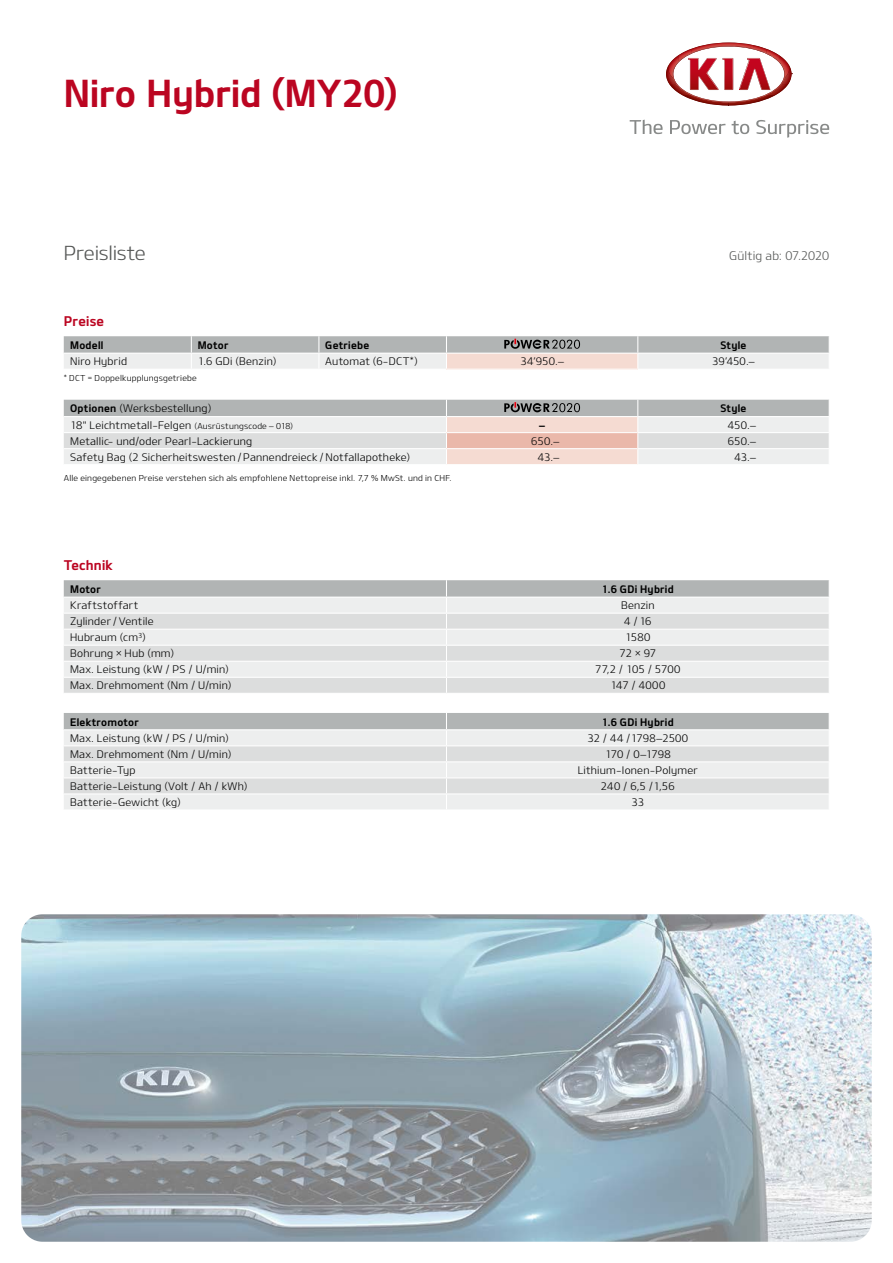
<style>
.page{position:relative;width:893px;height:1263px;background:#fff}
.page>*{position:absolute;margin:0;border:0;box-sizing:border-box;transform-origin:0 0}
.t1{font:37.5px "Design KOTFB";color:#bb0521}
.t2{font:19.5px "Design KOTFL";letter-spacing:-.01em;color:#555756}
.t3{font:13.5px "Design KOTFB";letter-spacing:.015em;color:#bb0521}
.t4{font:12px "Design KOTFL";letter-spacing:.015em;color:#555756}
.t5{font:10.5px "Design KOTFL";letter-spacing:.02em;color:#000}
.t6{font:10.5px "Design KOTFB";letter-spacing:.025em;color:#000}
.t7{font:8.25px "Design KOTFL";letter-spacing:.025em;color:#000}
.s1{font-family:"Design KOTFB"}
.s2{font-size:8.25px}
</style>
<div class="page">
<svg style="left:27px;top:914px;width:845px;height:328px;background:#a3b4be"></svg>
<svg style="left:666px;top:43px;width:126px;height:63px"></svg>
<svg style="left:630px;top:120px;width:33px;height:14px"></svg>
<svg style="left:670px;top:120px;width:55px;height:14px"></svg>
<svg style="left:732px;top:121px;width:17px;height:13px"></svg>
<svg style="left:756px;top:120px;width:73px;height:18px"></svg>
<svg style="left:64px;top:336px;width:765px;height:33px;background:#cfcecc"></svg>
<svg style="left:64px;top:400px;width:765px;height:64px;background:#dbd6d5"></svg>
<svg style="left:64px;top:580px;width:765px;height:113px;background:#dedfdf"></svg>
<hr style="left:64px;top:597px;width:382px;height:1px;background:#fff">
<hr style="left:446px;top:597px;width:384px;height:1px;background:#fff">
<svg style="left:64px;top:713px;width:765px;height:96px;background:#dedfdf"></svg>
<h1 class="t1" style="left:64px;top:70px;width:335px">Niro Hybrid (MY20)</h1>
<h2 class="t2" style="left:64px;top:241px;width:83px">Preisliste</h2>
<p class="t4" style="left:729px;top:248px;width:101px">Gültig ab: 07.2020</p>
<p class="t3" style="left:64px;top:312px;width:42px">Preise</p>
<p class="t6" style="left:70px;top:338px;width:35px">Modell</p>
<p class="t6" style="left:198px;top:338px;width:32px">Motor</p>
<p class="t6" style="left:325px;top:338px;width:46px">Getriebe</p>
<p class="t6" style="left:721px;top:338px;width:27px">Style</p>
<p class="t5" style="left:70px;top:355px;width:58px">Niro Hybrid</p>
<p class="t5" style="left:198px;top:355px;width:80px">1.6 GDi (Benzin)</p>
<p class="t5" style="left:325px;top:355px;width:94px">Automat (6-DCT*)</p>
<p class="t5" style="left:520px;top:355px;width:45px">34’950.–</p>
<p class="t5" style="left:712px;top:355px;width:44px">39’450.–</p>
<p class="t7" style="left:64px;top:372px;width:134px">* DCT = Doppelkupplungsgetriebe</p>
<p class="t5" style="left:70px;top:402px;width:143px"><span class="s1">Optionen</span> (Werksbestellung)</p>
<p class="t6" style="left:721px;top:402px;width:27px">Style</p>
<p class="t5" style="left:70px;top:418px;width:225px">18" Leichtmetall-Felgen <span class="s2">(Ausrüstungscode – 018)</span></p>
<p class="t6" style="left:539px;top:418px;width:7px">–</p>
<p class="t5" style="left:728px;top:418px;width:29px">450.–</p>
<p class="t5" style="left:70px;top:434px;width:184px">Metallic- und/oder Pearl-Lackierung</p>
<p class="t5" style="left:531px;top:434px;width:29px">650.–</p>
<p class="t5" style="left:728px;top:434px;width:29px">650.–</p>
<p class="t5" style="left:70px;top:450px;width:342px">Safety Bag (2 Sicherheitswesten / Pannendreieck / Notfallapotheke)</p>
<p class="t5" style="left:538px;top:450px;width:23px">43.–</p>
<p class="t5" style="left:734px;top:450px;width:23px">43.–</p>
<p class="t7" style="left:64px;top:472px;width:389px">Alle eingegebenen Preise verstehen sich als empfohlene Nettopreise inkl. 7,7 % MwSt. und in CHF.</p>
<p class="t3" style="left:64px;top:556px;width:50px">Technik</p>
<p class="t6" style="left:70px;top:582px;width:32px">Motor</p>
<p class="t6" style="left:602px;top:582px;width:73px">1.6 GDi Hybrid</p>
<p class="t5" style="left:70px;top:599px;width:70px">Kraftstoffart</p>
<p class="t5" style="left:621px;top:599px;width:35px">Benzin</p>
<p class="t5" style="left:70px;top:615px;width:85px">Zylinder / Ventile</p>
<p class="t5" style="left:624px;top:615px;width:29px">4 / 16</p>
<p class="t5" style="left:70px;top:631px;width:77px">Hubraum (cm<sup>3</sup>)</p>
<p class="t5" style="left:625px;top:631px;width:27px">1580</p>
<p class="t5" style="left:70px;top:647px;width:106px">Bohrung × Hub (mm)</p>
<p class="t5" style="left:619px;top:647px;width:38px">72 × 97</p>
<p class="t5" style="left:70px;top:663px;width:160px">Max. Leistung (kW / PS / U/min)</p>
<p class="t5" style="left:595px;top:663px;width:87px">77,2 / 105 / 5700</p>
<p class="t5" style="left:70px;top:679px;width:163px">Max. Drehmoment (Nm / U/min)</p>
<p class="t5" style="left:610px;top:679px;width:56px">147 / 4000</p>
<p class="t6" style="left:70px;top:715px;width:70px">Elektromotor</p>
<p class="t6" style="left:602px;top:715px;width:73px">1.6 GDi Hybrid</p>
<p class="t5" style="left:70px;top:731px;width:160px">Max. Leistung (kW / PS / U/min)</p>
<p class="t5" style="left:587px;top:731px;width:102px">32 / 44 / 1798–2500</p>
<p class="t5" style="left:70px;top:747px;width:163px">Max. Drehmoment (Nm / U/min)</p>
<p class="t5" style="left:605px;top:747px;width:67px">170 / 0–1798</p>
<p class="t5" style="left:70px;top:764px;width:67px">Batterie-Typ</p>
<p class="t5" style="left:578px;top:764px;width:122px">Lithium-Ionen-Polymer</p>
<p class="t5" style="left:70px;top:780px;width:179px">Batterie-Leistung (Volt / Ah / kWh)</p>
<p class="t5" style="left:601px;top:780px;width:75px">240 / 6,5 / 1,56</p>
<p class="t5" style="left:70px;top:796px;width:112px">Batterie-Gewicht (kg)</p>
<p class="t5" style="left:632px;top:796px;width:14px">33</p>
</div>
